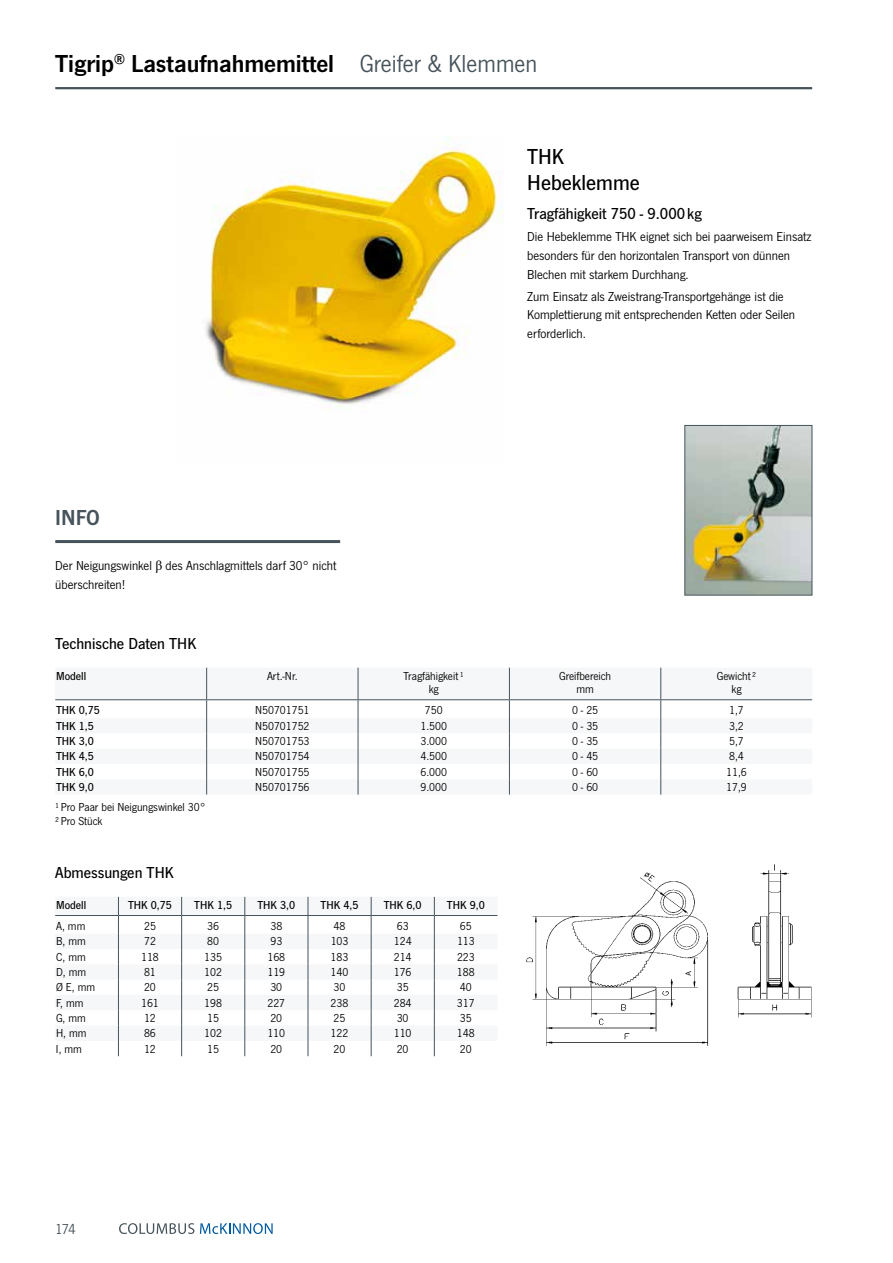
<style>
.page{position:relative;width:893px;height:1263px;background:#fff}
.page>*{position:absolute;margin:0;border:0;box-sizing:border-box;transform-origin:0 0}
.t1{font:25.5px "News Got Dem";color:#000}
.t2{font:500 22.5px/26.1px "News Got";color:#000}
.t3{font:22.5px "News Got Dem";color:#46535b}
.t4{font:500 16.5px "News Got";color:#000}
.t5{font:15px "News Got";color:#46535b}
.t6{font:13.5px/18.6px "News Got";color:#000}
.t7{font:12px/13.5px "News Got";color:#000;text-align:center}
.t8{font:500 12px "News Got";color:#000}
.s1{font-family:"News Got";color:#46535b}
.s2{font-family:"Times New Roman"}
</style>
<div class="page">
<img style="left:684px;top:425px;width:128px;height:170px">
<img style="left:205px;top:136px;width:299px;height:274px">
<hr style="left:55px;top:87px;width:757px;height:2px;background:#46535b">
<svg style="left:119px;top:1223px;width:75px;height:11px"></svg>
<svg style="left:200px;top:1223px;width:73px;height:11px"></svg>
<svg style="left:55px;top:668px;width:757px;height:126px"></svg>
<svg style="left:55px;top:897px;width:442px;height:159px"></svg>
<img style="left:526px;top:864px;width:286px;height:182px">
<hr style="left:55px;top:540px;width:285px;height:3px;background:#46535b">
<h1 class="t1" style="left:55px;top:49px;width:484px">Tigrip<sup>®</sup> Lastaufnahmemittel <span class="s1">Greifer &amp; Klemmen</span></h1>
<h2 class="t3" style="left:55px;top:505px;width:46px">INFO</h2>
<p class="t6" style="left:55px;top:557px;width:283px">Der Neigungswinkel <span class="s2">β</span> des Anschlagmittels darf 30° nicht überschreiten!</p>
<h2 class="t2" style="left:527px;top:144px;width:114px">THK<br>Hebeklemme</h2>
<h3 class="t4" style="left:527px;top:205px;width:176px">Tragfähigkeit 750 - 9.000kg</h3>
<p class="t6" style="left:527px;top:228px;width:286px">Die Hebeklemme THK eignet sich bei paarweisem Einsatz besonders für den horizontalen Transport von dünnen<br>Blechen mit starkem Durchhang.</p>
<p class="t6" style="left:527px;top:287px;width:269px">Zum Einsatz als Zweistrang-Transportgehänge ist die<br>Komplettierung mit entsprechenden Ketten oder Seilen erforderlich.</p>
<h3 class="t4" style="left:55px;top:634px;width:143px">Technische Daten THK</h3>
<p class="t8" style="left:56px;top:669px;width:32px">Modell</p>
<p class="t7" style="left:267px;top:669px;width:32px">Art.-Nr.</p>
<p class="t7" style="left:404px;top:669px;width:62px">Tragfähigkeit¹ kg</p>
<p class="t7" style="left:559px;top:669px;width:54px">Greifbereich mm</p>
<p class="t7" style="left:717px;top:669px;width:41px">Gewicht² kg</p>
<p class="t8" style="left:56px;top:704px;width:45px">THK 0,75</p>
<p class="t7" style="left:255px;top:704px;width:56px">N50701751</p>
<p class="t7" style="left:425px;top:704px;width:19px">750</p>
<p class="t7" style="left:572px;top:704px;width:28px">0 - 25</p>
<p class="t7" style="left:729px;top:704px;width:16px">1,7</p>
<p class="t8" style="left:56px;top:719px;width:39px">THK 1,5</p>
<p class="t7" style="left:255px;top:719px;width:56px">N50701752</p>
<p class="t7" style="left:420px;top:719px;width:28px">1.500</p>
<p class="t7" style="left:572px;top:719px;width:28px">0 - 35</p>
<p class="t7" style="left:729px;top:719px;width:16px">3,2</p>
<p class="t8" style="left:56px;top:734px;width:39px">THK 3,0</p>
<p class="t7" style="left:255px;top:734px;width:56px">N50701753</p>
<p class="t7" style="left:420px;top:734px;width:28px">3.000</p>
<p class="t7" style="left:572px;top:734px;width:28px">0 - 35</p>
<p class="t7" style="left:729px;top:734px;width:16px">5,7</p>
<p class="t8" style="left:56px;top:750px;width:39px">THK 4,5</p>
<p class="t7" style="left:255px;top:750px;width:56px">N50701754</p>
<p class="t7" style="left:420px;top:750px;width:28px">4.500</p>
<p class="t7" style="left:572px;top:750px;width:28px">0 - 45</p>
<p class="t7" style="left:729px;top:750px;width:16px">8,4</p>
<p class="t8" style="left:56px;top:765px;width:39px">THK 6,0</p>
<p class="t7" style="left:255px;top:765px;width:56px">N50701755</p>
<p class="t7" style="left:420px;top:765px;width:28px">6.000</p>
<p class="t7" style="left:572px;top:765px;width:28px">0 - 60</p>
<p class="t7" style="left:726px;top:765px;width:22px">11,6</p>
<p class="t8" style="left:56px;top:780px;width:39px">THK 9,0</p>
<p class="t7" style="left:255px;top:780px;width:56px">N50701756</p>
<p class="t7" style="left:420px;top:780px;width:28px">9.000</p>
<p class="t7" style="left:572px;top:780px;width:28px">0 - 60</p>
<p class="t7" style="left:726px;top:780px;width:22px">17,9</p>
<p class="t7" style="left:55px;top:800px;width:152px;text-align:left">¹Pro Paar bei Neigungswinkel 30°<br>²Pro Stück</p>
<h3 class="t4" style="left:55px;top:863px;width:120px">Abmessungen THK</h3>
<p class="t8" style="left:56px;top:898px;width:32px">Modell</p>
<p class="t8" style="left:128px;top:898px;width:45px">THK 0,75</p>
<p class="t8" style="left:194px;top:898px;width:39px">THK 1,5</p>
<p class="t8" style="left:257px;top:898px;width:39px">THK 3,0</p>
<p class="t8" style="left:321px;top:898px;width:39px">THK 4,5</p>
<p class="t8" style="left:384px;top:898px;width:39px">THK 6,0</p>
<p class="t8" style="left:447px;top:898px;width:39px">THK 9,0</p>
<p class="t7" style="left:56px;top:919px;width:31px">A, mm</p>
<p class="t7" style="left:144px;top:919px;width:13px">25</p>
<p class="t7" style="left:207px;top:919px;width:13px">36</p>
<p class="t7" style="left:270px;top:919px;width:13px">38</p>
<p class="t7" style="left:334px;top:919px;width:13px">48</p>
<p class="t7" style="left:397px;top:919px;width:13px">63</p>
<p class="t7" style="left:460px;top:919px;width:13px">65</p>
<p class="t7" style="left:56px;top:935px;width:31px">B, mm</p>
<p class="t7" style="left:144px;top:935px;width:13px">72</p>
<p class="t7" style="left:207px;top:935px;width:13px">80</p>
<p class="t7" style="left:270px;top:935px;width:13px">93</p>
<p class="t7" style="left:331px;top:935px;width:19px">103</p>
<p class="t7" style="left:394px;top:935px;width:19px">124</p>
<p class="t7" style="left:457px;top:935px;width:19px">113</p>
<p class="t7" style="left:56px;top:950px;width:31px">C, mm</p>
<p class="t7" style="left:141px;top:950px;width:19px">118</p>
<p class="t7" style="left:204px;top:950px;width:19px">135</p>
<p class="t7" style="left:267px;top:950px;width:19px">168</p>
<p class="t7" style="left:331px;top:950px;width:19px">183</p>
<p class="t7" style="left:394px;top:950px;width:19px">214</p>
<p class="t7" style="left:457px;top:950px;width:19px">223</p>
<p class="t7" style="left:56px;top:965px;width:32px">D, mm</p>
<p class="t7" style="left:144px;top:965px;width:13px">81</p>
<p class="t7" style="left:204px;top:965px;width:19px">102</p>
<p class="t7" style="left:267px;top:965px;width:19px">119</p>
<p class="t7" style="left:331px;top:965px;width:19px">140</p>
<p class="t7" style="left:394px;top:965px;width:19px">176</p>
<p class="t7" style="left:457px;top:965px;width:19px">188</p>
<p class="t7" style="left:56px;top:981px;width:41px">Ø E, mm</p>
<p class="t7" style="left:144px;top:981px;width:13px">20</p>
<p class="t7" style="left:207px;top:981px;width:13px">25</p>
<p class="t7" style="left:270px;top:981px;width:13px">30</p>
<p class="t7" style="left:334px;top:981px;width:13px">30</p>
<p class="t7" style="left:397px;top:981px;width:13px">35</p>
<p class="t7" style="left:460px;top:981px;width:13px">40</p>
<p class="t7" style="left:56px;top:996px;width:29px">F, mm</p>
<p class="t7" style="left:141px;top:996px;width:19px">161</p>
<p class="t7" style="left:204px;top:996px;width:19px">198</p>
<p class="t7" style="left:267px;top:996px;width:19px">227</p>
<p class="t7" style="left:331px;top:996px;width:19px">238</p>
<p class="t7" style="left:394px;top:996px;width:19px">284</p>
<p class="t7" style="left:457px;top:996px;width:19px">317</p>
<p class="t7" style="left:56px;top:1011px;width:31px">G, mm</p>
<p class="t7" style="left:144px;top:1011px;width:13px">12</p>
<p class="t7" style="left:207px;top:1011px;width:13px">15</p>
<p class="t7" style="left:270px;top:1011px;width:13px">20</p>
<p class="t7" style="left:334px;top:1011px;width:13px">25</p>
<p class="t7" style="left:397px;top:1011px;width:13px">30</p>
<p class="t7" style="left:460px;top:1011px;width:13px">35</p>
<p class="t7" style="left:56px;top:1027px;width:32px">H, mm</p>
<p class="t7" style="left:144px;top:1027px;width:13px">86</p>
<p class="t7" style="left:204px;top:1027px;width:19px">102</p>
<p class="t7" style="left:267px;top:1027px;width:19px">110</p>
<p class="t7" style="left:331px;top:1027px;width:19px">122</p>
<p class="t7" style="left:394px;top:1027px;width:19px">110</p>
<p class="t7" style="left:457px;top:1027px;width:19px">148</p>
<p class="t7" style="left:56px;top:1042px;width:28px">I, mm</p>
<p class="t7" style="left:144px;top:1042px;width:13px">12</p>
<p class="t7" style="left:207px;top:1042px;width:13px">15</p>
<p class="t7" style="left:270px;top:1042px;width:13px">20</p>
<p class="t7" style="left:333px;top:1042px;width:13px">20</p>
<p class="t7" style="left:397px;top:1042px;width:13px">20</p>
<p class="t7" style="left:460px;top:1042px;width:13px">20</p>
<p class="t5" style="left:55px;top:1221px;width:22px">174</p>
</div>
